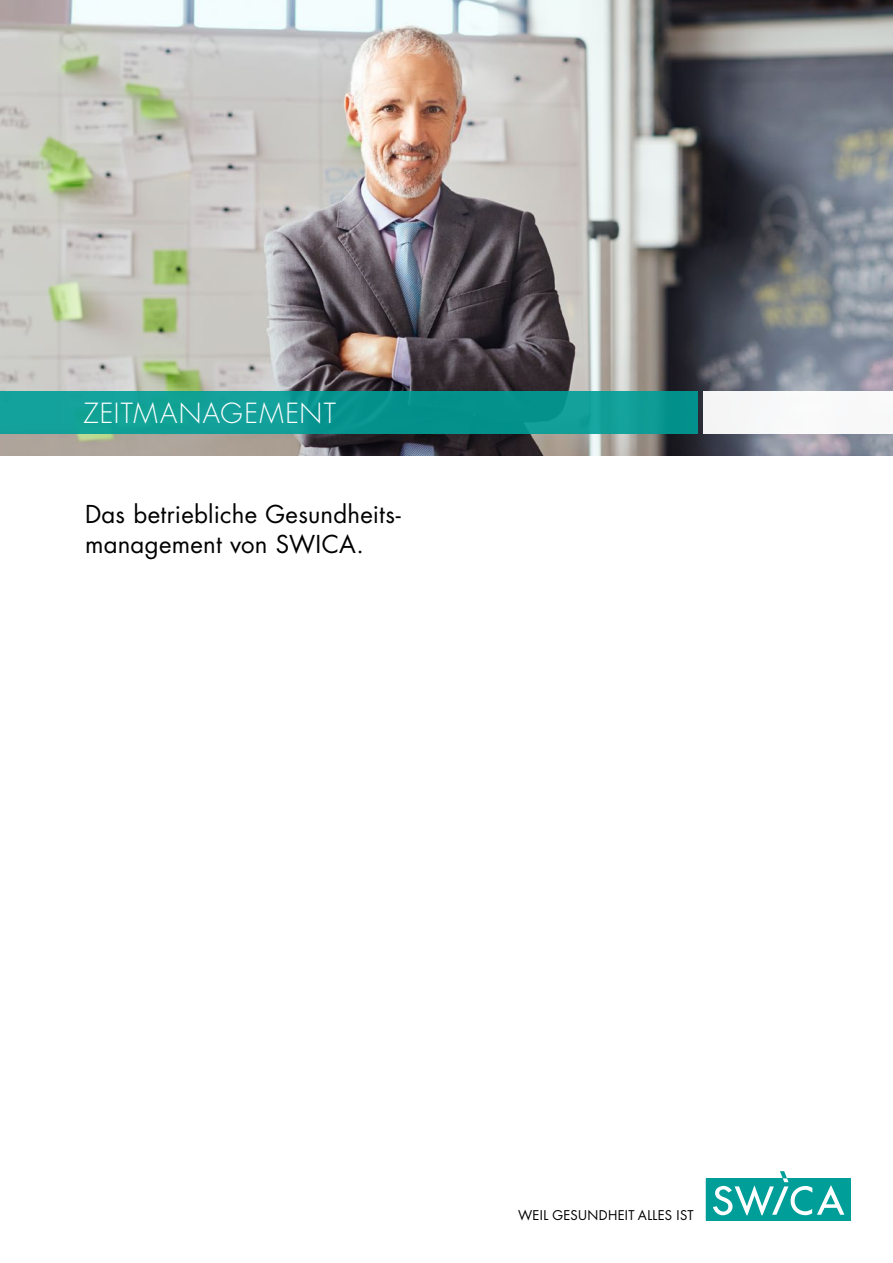
<style>
.page{position:relative;width:893px;height:1263px;background:#fff}
.page>*{position:absolute;margin:0;border:0;box-sizing:border-box;transform-origin:0 0}
.t1{font:300 27px "Futura Std";letter-spacing:.05em;color:#fff}
.t2{font:24px/30px "Futura Std";letter-spacing:.01em;color:#000}
.t3{font:13.05px "Futura Std";letter-spacing:.025em;color:#000}
</style>
<div class="page">
<div style="left:706px;top:1178px;width:144px;height:42px;background:#009e98"></div>
<svg style="left:713px;top:1171px;width:131px;height:44px"></svg>
<img style="left:0;top:0;width:893px;height:455px">
<div style="left:0;top:391px;width:698px;height:43px;background:linear-gradient(to right,#13a299,#06938f)"></div>
<div style="left:703px;top:391px;width:190px;height:43px;background:#f8f8f9"></div>
<p class="t1" style="left:83px;top:397px;width:254px">ZEITMANAGEMENT</p>
<p class="t2" style="left:85px;top:499px;width:317px">Das betriebliche Gesundheits&shy;management von SWICA.</p>
<p class="t3" style="left:518px;top:1207px;width:177px">WEIL GESUNDHEIT ALLES IST</p>
</div>
